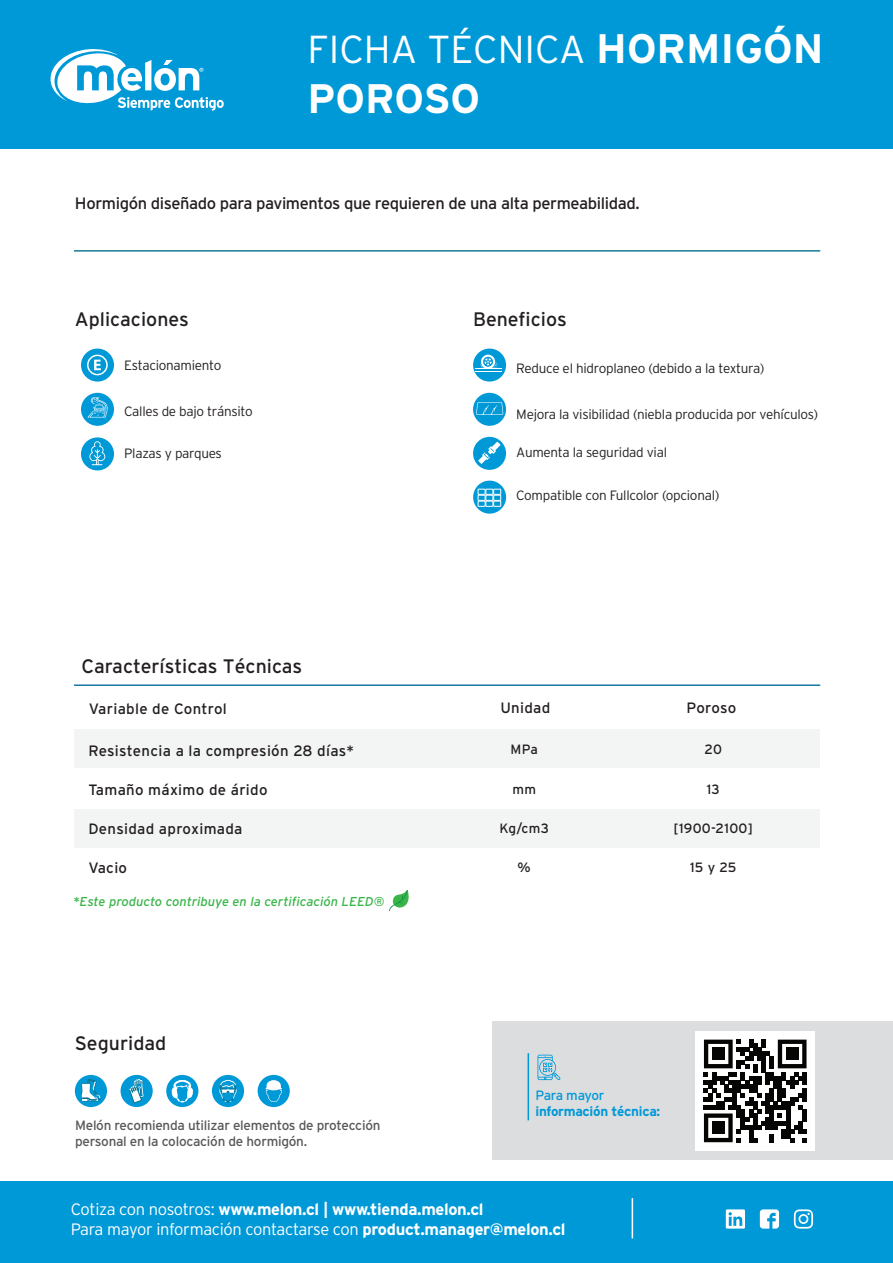
<style>
.page{position:relative;width:893px;height:1263px;background:#fff}
.page>*{position:absolute;margin:0;border:0;box-sizing:border-box;transform-origin:0 0}
.t1{font:700 41.25px "Interstate";color:#fff}
.t2{font:300 39px "Interstate";color:#fff}
.t3{font:19.5px "Interstate";color:#231f20}
.t4{font:700 16.5px/19.8px "Interstate";letter-spacing:-.02em;color:#fff}
.t5{font:16.5px "Interstate";letter-spacing:-.025em;color:#231f20}
.t6{font:15px "Interstate";letter-spacing:.02em;color:#231f20}
.t7{font:300 13.5px "Interstate";letter-spacing:-.02em;color:#231f20}
.t8{font:13.5px/16.2px "Interstate";letter-spacing:-.02em;color:#57585a}
.t9{font:13.5px "Interstate";letter-spacing:.02em;color:#231f20}
.t10{font:700 13.5px "Interstate";letter-spacing:-.02em;color:#0099d8}
.t11{font:13.5px "Interstate";letter-spacing:-.035em;color:#0099d8}
.t12{font:italic 12.9px "Interstate";color:#3ab54a}
.s1{font-weight:700;font-size:41.25px}
.s2{font-weight:300}
</style>
<div class="page">
<hr style="left:74px;top:250px;width:746px;height:2px;background:#00718e">
<div style="left:0;top:0;width:893px;height:149px;background:#0099d8"></div>
<svg style="left:81px;top:349px;width:33px;height:33px"></svg>
<div style="left:81px;top:393px;width:33px;height:33px;background:#0099d8;border-radius:50%"></div>
<div style="left:473px;top:349px;width:33px;height:33px;background:#0099d8;border-radius:50%"></div>
<div style="left:473px;top:393px;width:33px;height:33px;background:#0099d8;border-radius:50%"></div>
<div style="left:473px;top:437px;width:33px;height:33px;background:#0099d8;border-radius:50%"></div>
<svg style="left:473px;top:481px;width:33px;height:33px"></svg>
<div style="left:493px;top:1021px;width:400px;height:139px;background:#dcdddf"></div>
<div style="left:0;top:1181px;width:893px;height:82px;background:#0099d8"></div>
<hr style="left:632px;top:1198px;width:1px;height:40px;background:#fff">
<svg style="left:794px;top:1209px;width:19px;height:19px"></svg>
<svg style="left:760px;top:1209px;width:19px;height:19px"></svg>
<svg style="left:726px;top:1209px;width:19px;height:19px"></svg>
<svg style="left:537px;top:1055px;width:23px;height:25px"></svg>
<hr style="left:528px;top:1053px;width:1px;height:67px;background:#0099d8">
<div style="left:696px;top:1031px;width:119px;height:119px;background:#fff"></div>
<svg style="left:704px;top:1039px;width:102px;height:103px"></svg>
<div style="left:712px;top:1048px;width:12px;height:12px;background:#050504"></div>
<div style="left:786px;top:1048px;width:12px;height:12px;background:#050504"></div>
<div style="left:712px;top:1122px;width:12px;height:12px;background:#050504"></div>
<svg style="left:50px;top:49px;width:174px;height:62px"></svg>
<div style="left:81px;top:437px;width:33px;height:33px;background:#0099d8;border-radius:50%"></div>
<svg style="left:75px;top:1075px;width:32px;height:32px"></svg>
<svg style="left:82px;top:1079px;width:18px;height:22px"></svg>
<div style="left:121px;top:1075px;width:32px;height:32px;background:#0099d8;border-radius:50%"></div>
<div style="left:166px;top:1075px;width:32px;height:32px;background:#0099d8;border-radius:50%"></div>
<div style="left:212px;top:1075px;width:32px;height:32px;background:#0099d8;border-radius:50%"></div>
<svg style="left:219px;top:1080px;width:18px;height:22px"></svg>
<svg style="left:172px;top:1080px;width:21px;height:22px"></svg>
<div style="left:258px;top:1075px;width:32px;height:32px;background:#0099d8;border-radius:50%"></div>
<svg style="left:265px;top:1080px;width:17px;height:22px"></svg>
<svg style="left:129px;top:1079px;width:15px;height:24px"></svg>
<div style="left:74px;top:810px;width:746px;height:38px;background:#f3f5f5"></div>
<div style="left:74px;top:729px;width:746px;height:38px;background:#f3f5f5"></div>
<hr style="left:74px;top:684px;width:746px;height:2px;background:#006e9f">
<svg style="left:389px;top:890px;width:20px;height:21px"></svg>
<svg style="left:89px;top:441px;width:16px;height:24px"></svg>
<svg style="left:94px;top:360px;width:7px;height:10px"></svg>
<div style="left:87px;top:355px;width:21px;height:20px;border:1px solid #fff;border-radius:50%"></div>
<svg style="left:88px;top:397px;width:20px;height:20px"></svg>
<svg style="left:478px;top:489px;width:15px;height:5px"></svg>
<div style="left:493px;top:489px;width:8px;height:5px;border:1px solid #fff"></div>
<div style="left:478px;top:495px;width:7px;height:6px;border:1px solid #fff"></div>
<div style="left:486px;top:495px;width:7px;height:6px;border:1px solid #fff"></div>
<div style="left:493px;top:495px;width:8px;height:6px;border:1px solid #fff"></div>
<svg style="left:478px;top:501px;width:15px;height:5px"></svg>
<div style="left:493px;top:501px;width:8px;height:5px;border:1px solid #fff"></div>
<svg style="left:475px;top:355px;width:27px;height:17px"></svg>
<svg style="left:476px;top:402px;width:27px;height:13px"></svg>
<svg style="left:478px;top:442px;width:22px;height:22px"></svg>
<h2 class="t2" style="left:307px;top:28px;width:517px">FICHA TÉCNICA <span class="s1">HORMIGÓN</span></h2>
<h1 class="t1" style="left:307px;top:75px;width:174px">POROSO</h1>
<p class="t5" style="left:75px;top:194px;width:566px">Hormigón diseñado para pavimentos que requieren de una alta permeabilidad.</p>
<h3 class="t3" style="left:75px;top:308px;width:115px">Aplicaciones</h3>
<h3 class="t3" style="left:473px;top:308px;width:95px">Beneficios</h3>
<p class="t7" style="left:124px;top:357px;width:99px">Estacionamiento</p>
<p class="t7" style="left:124px;top:403px;width:130px">Calles de bajo tránsito</p>
<p class="t7" style="left:124px;top:446px;width:99px">Plazas y parques</p>
<p class="t7" style="left:516px;top:361px;width:250px">Reduce el hidroplaneo (debido a la textura)</p>
<p class="t7" style="left:516px;top:406px;width:303px">Mejora la visibilidad (niebla producida por vehículos)</p>
<p class="t7" style="left:516px;top:444px;width:152px">Aumenta la seguridad vial</p>
<p class="t7" style="left:516px;top:488px;width:205px">Compatible con Fullcolor (opcional)</p>
<h3 class="t3" style="left:82px;top:655px;width:222px">Características Técnicas</h3>
<p class="t6" style="left:89px;top:700px;width:139px">Variable de Control</p>
<p class="t6" style="left:500px;top:700px;width:51px">Unidad</p>
<p class="t6" style="left:687px;top:700px;width:51px">Poroso</p>
<p class="t6" style="left:88px;top:742px;width:267px">Resistencia a la compresión 28 días*</p>
<p class="t6" style="left:88px;top:781px;width:181px">Tamaño máximo de árido</p>
<p class="t6" style="left:88px;top:820px;width:156px">Densidad aproximada</p>
<p class="t6" style="left:88px;top:860px;width:40px">Vacio</p>
<p class="t12" style="left:73px;top:894px;width:313px">*Este producto contribuye en la certificación LEED®</p>
<p class="t9" style="left:511px;top:742px;width:29px">MPa</p>
<p class="t9" style="left:512px;top:781px;width:25px">mm</p>
<p class="t9" style="left:499px;top:821px;width:51px">Kg/cm3</p>
<p class="t9" style="left:518px;top:860px;width:15px">%</p>
<p class="t9" style="left:704px;top:742px;width:19px">20</p>
<p class="t9" style="left:707px;top:781px;width:15px">13</p>
<p class="t9" style="left:674px;top:821px;width:81px">[1900-2100]</p>
<p class="t9" style="left:690px;top:860px;width:48px">15 y 25</p>
<h3 class="t3" style="left:75px;top:1032px;width:93px">Seguridad</h3>
<p class="t8" style="left:75px;top:1117px;width:307px">Melón recomienda utilizar elementos de protección personal en la colocación de hormigón.</p>
<p class="t11" style="left:536px;top:1088px;width:70px">Para mayor</p>
<p class="t10" style="left:536px;top:1104px;width:126px">información técnica:</p>
<p class="t4" style="left:71px;top:1199px;width:496px"><span class="s2">Cotiza con nosotros:</span> www.melon.cl | www.tienda.melon.cl<br><span class="s2">Para mayor información contactarse con</span> product.manager@melon.cl</p>
</div>
